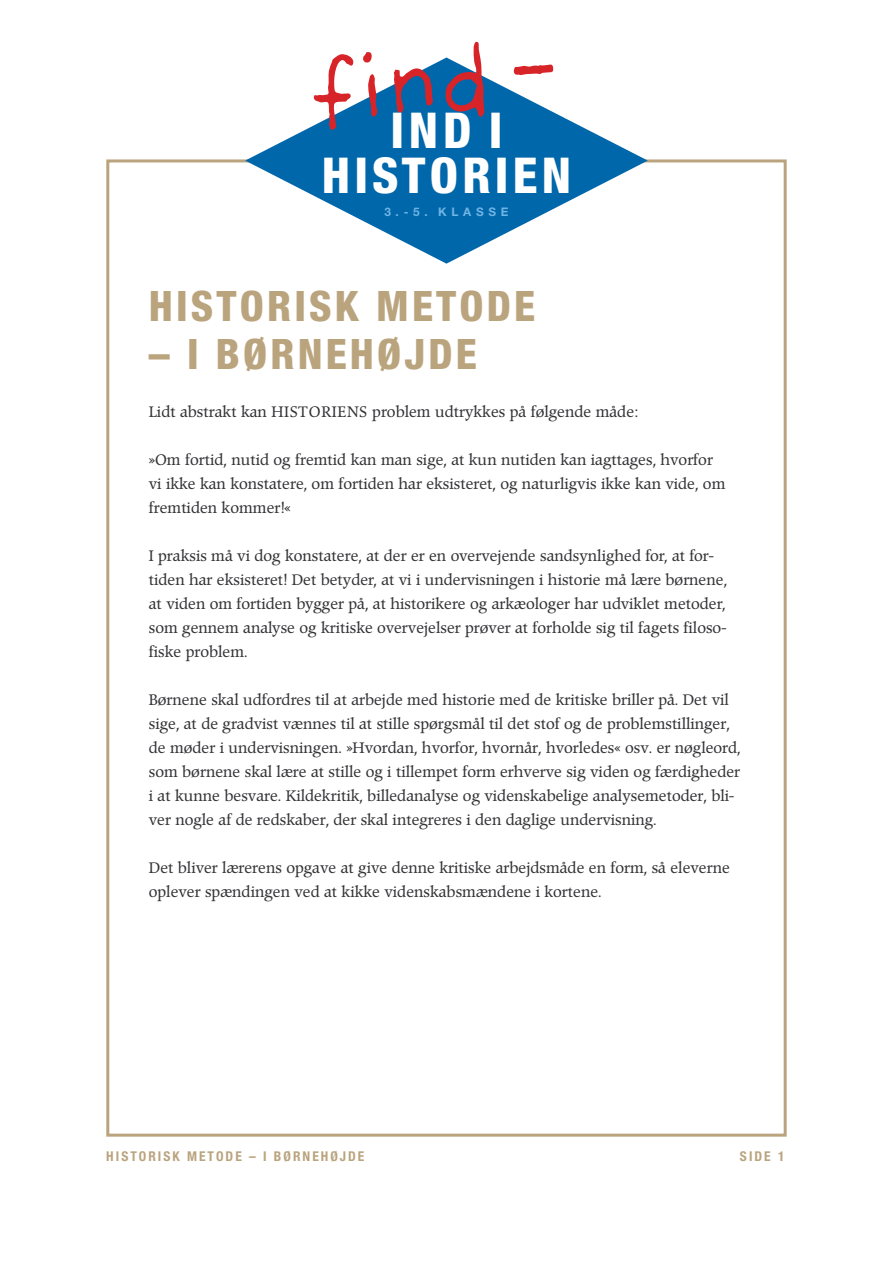
<style>
.page{position:relative;width:893px;height:1263px;background:#fff}
.page>*{position:absolute;margin:0;border:0;box-sizing:border-box;transform-origin:0 0}
.t1{font:100.65px "Providence Sans";color:#d72429}
.t2{font:800 condensed 49.5px/45.6px "Helvetica Neue";letter-spacing:.085em;color:#fff;text-align:center}
.t3{font:800 condensed 42px "Helvetica Neue";letter-spacing:.075em;color:#baa47e}
.t4{font:15px/24px "Poppl Pontifex BE";color:#323235}
.t5{font:700 condensed 13.5px "Helvetica Neue";letter-spacing:.15em;color:#baa47e}
.t6{font:700 11.85px "Helvetica Neue";letter-spacing:.4em;color:#6fb4e3}
</style>
<div class="page">
<svg style="left:245px;top:58px;width:403px;height:206px"></svg>
<h1 class="t1" style="left:302px;top:34px;width:253px;rotate:-6deg">find –</h1>
<h2 class="t2" style="left:322px;top:106px;width:251px">IND I<br>HISTORIEN</h2>
<p class="t6" style="left:384px;top:204px;width:126px">3.-5. KLASSE</p>
<h3 class="t3" style="left:149px;top:280px;width:388px">HISTORISK METODE</h3>
<h3 class="t3" style="left:149px;top:328px;width:330px">– I BØRNEHØJDE</h3>
<p class="t4" style="left:149px;top:400px;width:491px">Lidt abstrakt kan HISTORIENS problem udtrykkes på følgende måde:</p>
<p class="t4" style="left:149px;top:448px;width:578px">»Om fortid, nutid og fremtid kan man sige, at kun nutiden kan iagttages, hvorfor vi ikke kan konstatere, om fortiden har eksisteret, og naturligvis ikke kan vide, om fremtiden kommer!«</p>
<p class="t4" style="left:149px;top:544px;width:580px">I praksis må vi dog konstatere, at der er en overvejende sandsynlighed for, at for&shy;tiden har eksisteret! Det betyder, at vi i undervisningen i historie må lære børnene, at viden om fortiden bygger på, at historikere og arkæologer har udviklet metoder, som gennem analyse og kritiske overvejelser prøver at forholde sig til fagets filoso&shy;fiske problem.</p>
<p class="t4" style="left:149px;top:688px;width:593px">Børnene skal udfordres til at arbejde med historie med de kritiske briller på. Det vil sige, at de gradvist vænnes til at stille spørgsmål til det stof og de problemstillinger, de møder i undervisningen. »Hvordan, hvorfor, hvornår, hvorledes« osv. er nøgleord, som børnene skal lære at stille og i tillempet form erhverve sig viden og færdigheder i at kunne besvare. Kildekritik, billedanalyse og videnskabelige analysemetoder, bli&shy;ver nogle af de redskaber, der skal integreres i den daglige undervisning.</p>
<p class="t4" style="left:149px;top:856px;width:582px">Det bliver lærerens opgave at give denne kritiske arbejdsmåde en form, så eleverne oplever spændingen ved at kikke videnskabsmændene i kortene.</p>
<p class="t5" style="left:106px;top:1148px;width:260px">HISTORISK METODE – I BØRNEHØJDE</p>
<p class="t5" style="left:740px;top:1148px;width:32px">SIDE</p>
</div>
